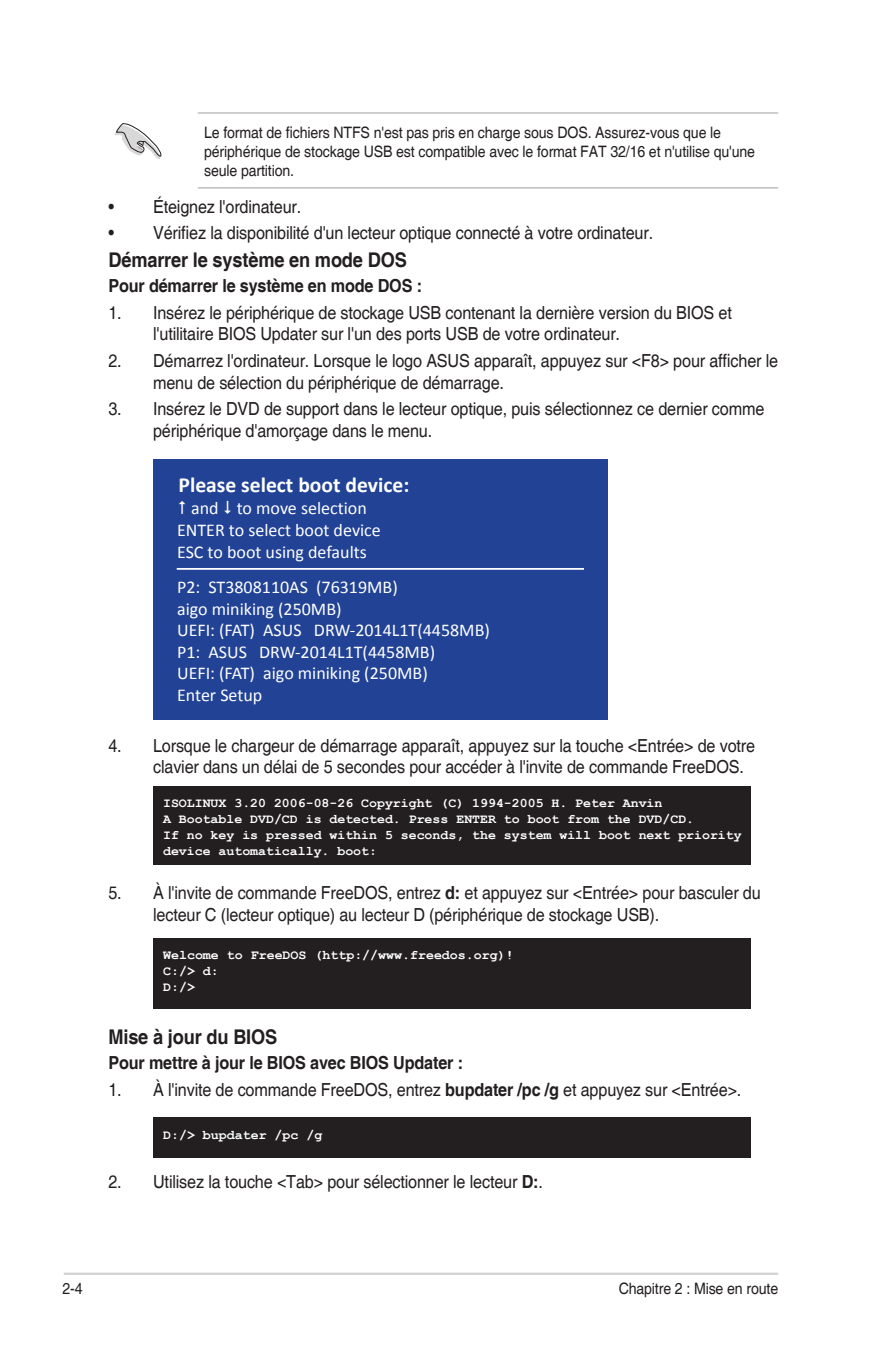
<style>
.page{position:relative;width:893px;height:1346px;background:#fff}
.page>*{position:absolute;margin:0;border:0;box-sizing:border-box;transform-origin:0 0}
.t1{font:700 21.6px "Calibri";color:#fff}
.t2{font:700 20.25px "Helvetica";letter-spacing:-.01em;color:#231f20;scale:.9 1}
.t3{font:18px/21.6px "Helvetica";letter-spacing:-.01em;color:#231f20;scale:.9 1}
.t4{font:18px/21.6px "Calibri";color:#fff}
.t5{font:700 18px "Helvetica";letter-spacing:-.01em;color:#231f20;scale:.9 1}
.t6{font:15.75px/18.9px "Helvetica";letter-spacing:-.01em;color:#231f20;scale:.9 1}
.t7{font:700 13.28px/15.8px "Courier New";color:#fff}
.s1{font-weight:700}
</style>
<div class="page">
<hr style="left:198px;top:112px;width:580px;height:2px;background:#a8a9ad">
<hr style="left:198px;top:187px;width:580px;height:1px;background:#a8a9ad">
<div style="left:153px;top:459px;width:455px;height:261px;background:#214295"></div>
<hr style="left:177px;top:568px;width:407px;height:2px;background:#fff">
<div style="left:153px;top:938px;width:598px;height:70px;background:#231f20"></div>
<div style="left:153px;top:786px;width:598px;height:78px;background:#231f20"></div>
<div style="left:153px;top:1117px;width:598px;height:41px;background:#231f20"></div>
<svg style="left:114px;top:123px;width:48px;height:36px"></svg>
<hr style="left:64px;top:1272px;width:714px;height:3px;background:#d1d2d4">
<p class="t6" style="left:204px;top:124px;width:614px">Le format de fichiers NTFS n'est pas pris en charge sous DOS. Assurez-vous que le périphérique de stockage USB est compatible avec le format FAT 32/16 et n'utilise qu'une seule partition.</p>
<p class="t3" style="left:108px;top:196px;width:216px">• Éteignez l'ordinateur.</p>
<p class="t3" style="left:108px;top:223px;width:607px">• Vérifiez la disponibilité d'un lecteur optique connecté à votre ordinateur.</p>
<p class="t2" style="left:108px;top:248px;width:333px">Démarrer le système en mode DOS</p>
<p class="t5" style="left:108px;top:275px;width:350px">Pour démarrer le système en mode DOS :</p>
<p class="t3" style="left:153px;top:302px;width:645px;text-indent:-45px">1. Insérez le périphérique de stockage USB contenant la dernière version du BIOS et l'utilitaire BIOS Updater sur l'un des ports USB de votre ordinateur.</p>
<p class="t3" style="left:153px;top:351px;width:696px;text-indent:-45px">2. Démarrez l'ordinateur. Lorsque le logo ASUS apparaît, appuyez sur &lt;F8&gt; pour afficher le menu de sélection du périphérique de démarrage.</p>
<p class="t3" style="left:153px;top:399px;width:681px;text-indent:-45px">3. Insérez le DVD de support dans le lecteur optique, puis sélectionnez ce dernier comme périphérique d'amorçage dans le menu.</p>
<p class="t1" style="left:179px;top:471px;width:232px">Please select boot device:</p>
<p class="t4" style="left:177px;top:498px;width:205px;text-indent:14px">and to move selection<br>ENTER to select boot device<br>ESC to boot using defaults</p>
<p class="t4" style="left:177px;top:576px;width:314px">P2: ST3808110AS (76319MB)<br>aigo miniking (250MB)<br>UEFI: (FAT) ASUS DRW-2014L1T(4458MB)<br>P1: ASUS DRW-2014L1T(4458MB)<br>UEFI: (FAT) aigo miniking (250MB)<br>Enter Setup</p>
<p class="t3" style="left:153px;top:735px;width:670px;text-indent:-45px">4. Lorsque le chargeur de démarrage apparaît, appuyez sur la touche &lt;Entrée&gt; de votre clavier dans un délai de 5 secondes pour accéder à l'invite de commande FreeDOS.</p>
<p class="t7" style="left:163px;top:795px;width:580px">ISOLINUX 3.20 2006-08-26 Copyright (C) 1994-2005 H. Peter Anvin<br>A Bootable DVD/CD is detected. Press ENTER to boot from the DVD/CD.<br>If no key is pressed within 5 seconds, the system will boot next priority device automatically. boot:</p>
<p class="t3" style="left:153px;top:882px;width:677px;text-indent:-45px">5. À l'invite de commande FreeDOS, entrez <span class="s1">d:</span> et appuyez sur &lt;Entrée&gt; pour basculer du lecteur C (lecteur optique) au lecteur D (périphérique de stockage USB).</p>
<p class="t7" style="left:163px;top:947px;width:352px">Welcome to FreeDOS (http://www.freedos.org)!<br>C:/&gt; d:<br>D:/&gt;</p>
<p class="t2" style="left:108px;top:1024px;width:189px">Mise à jour du BIOS</p>
<p class="t5" style="left:108px;top:1051px;width:396px">Pour mettre à jour le BIOS avec BIOS Updater :</p>
<p class="t3" style="left:108px;top:1079px;width:705px">1. À l'invite de commande FreeDOS, entrez <span class="s1">bupdater /pc /g</span> et appuyez sur &lt;Entrée&gt;.</p>
<p class="t7" style="left:163px;top:1126px;width:161px">D:/&gt; bupdater /pc /g</p>
<p class="t3" style="left:108px;top:1171px;width:484px">2. Utilisez la touche &lt;Tab&gt; pour sélectionner le lecteur <span class="s1">D:</span>.</p>
<p class="t6" style="left:63px;top:1279px;width:24px">2-4</p>
<p class="t6" style="left:619px;top:1279px;width:179px">Chapitre 2 : Mise en route</p>
</div>
